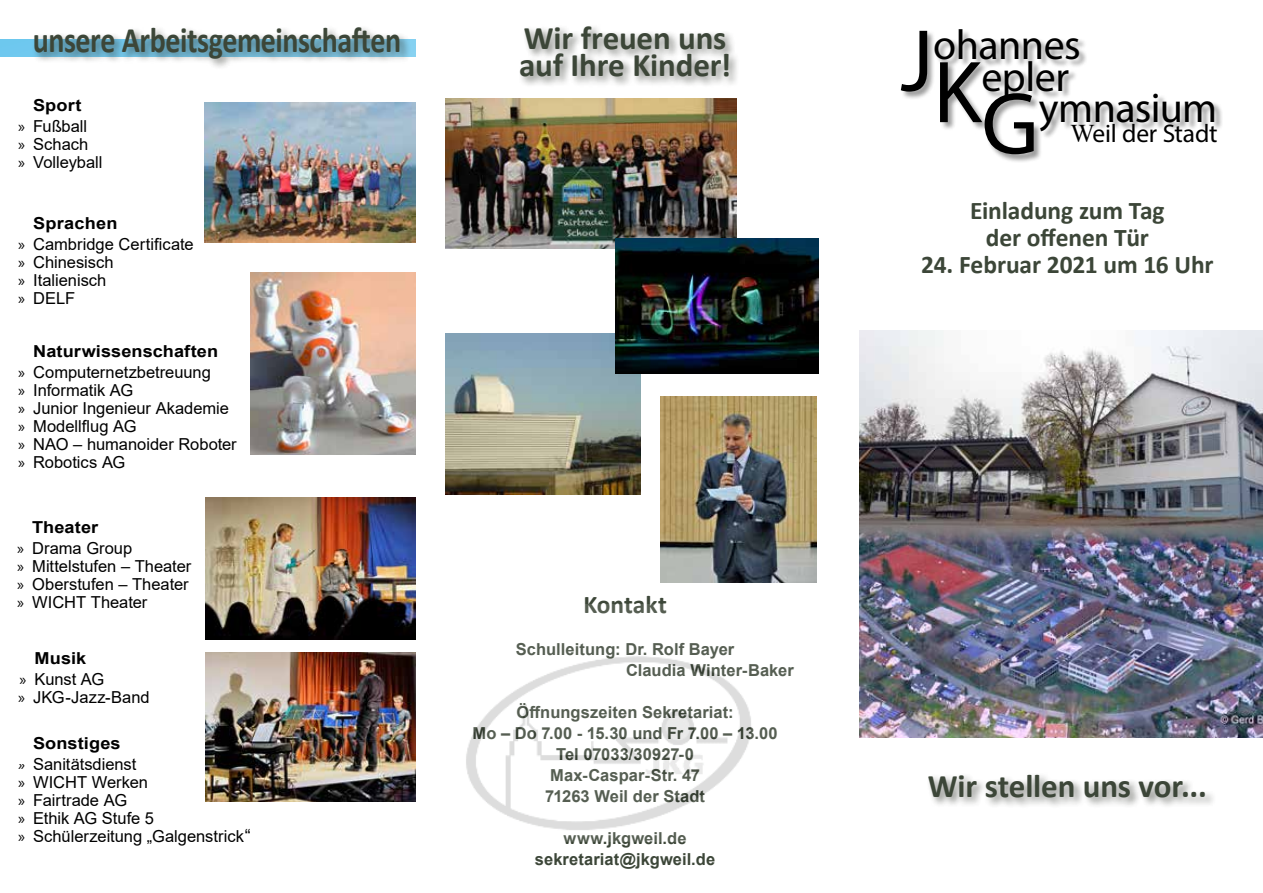
<style>
.page{position:relative;width:1263px;height:893px;background:#fff}
.page>*{position:absolute;margin:0;border:0;box-sizing:border-box;transform-origin:0 0}
.t1{font:42px "Myriad Pro";letter-spacing:-.015em;color:#000}
.t2{font:700 36px "Calibri";letter-spacing:-.015em;color:#3c4638;scale:.83 1}
.t3{font:700 33px/27px "Calibri";letter-spacing:-.005em;color:#3c4638}
.t4{font:700 25.5px/27px "Calibri";letter-spacing:-.005em;color:#3c4638;text-align:center}
.t5{font:25.5px "Myriad Pro";letter-spacing:-.01em;color:#000}
.t6{font:16.5px/18px "Arial";color:#000}
.t7{font:700 16.5px/21px "Arial";letter-spacing:.005em;color:#3c4638;text-align:center}
.s1{font-family:"Myriad Pro"}
.s2{font-weight:700}
.s3{font-size:18px}
.s4{font-size:88.8px}
.s5{font-family:"Times New Roman"}
</style>
<div class="page">
<div style="left:518px;top:24px;width:222px;height:64px;background:#3c3f38;opacity:.61"></div>
<div style="left:901px;top:30px;width:322px;height:133px;background:#000;opacity:.39"></div>
<div style="left:926px;top:772px;width:290px;height:37px;background:#3c3f38;opacity:.61"></div>
<img style="left:445px;top:334px;width:196px;height:161px">
<img style="left:466px;top:656px;width:285px;height:174px">
<img style="left:251px;top:272px;width:165px;height:183px">
<img style="left:204px;top:103px;width:212px;height:139px">
<img style="left:660px;top:396px;width:157px;height:186px">
<img style="left:445px;top:99px;width:292px;height:150px">
<img style="left:859px;top:331px;width:404px;height:189px">
<img style="left:859px;top:520px;width:404px;height:217px">
<img style="left:205px;top:652px;width:211px;height:150px">
<img style="left:205px;top:497px;width:211px;height:142px">
<svg style="left:0;top:39px;width:416px;height:18px"></svg>
<div style="left:32px;top:25px;width:379px;height:45px;background:#3c3f38;opacity:.61"></div>
<img style="left:616px;top:239px;width:202px;height:134px">
<h2 class="t2" style="left:33px;top:15px;width:445px">unsere Arbeitsgemeinschaften</h2>
<p class="t6" style="left:18px;top:94px;width:70px;line-height:21px"><span class="s1">»</span> <span class="s2">Sport </span><span class="s1">»</span> Fußball</p>
<p class="t6" style="left:18px;top:135px;width:86px"><span class="s1">»</span> Schach<br><span class="s1">»</span> Volleyball</p>
<p class="t6" style="left:18px;top:212px;width:177px;line-height:21px"><span class="s1">»</span> <span class="s2">Sprachen<br></span><span class="s1">»</span> Cambridge Certificate</p>
<p class="t6" style="left:18px;top:253px;width:97px"><span class="s1">»</span> Chinesisch <span class="s1">»</span> Italienisch <span class="s1">»</span> DELF</p>
<p class="t6" style="left:18px;top:340px;width:202px;line-height:21px"><span class="s1">»</span> <span class="s2">Naturwissenschaften </span><span class="s1">»</span> Computernetzbetreuung</p>
<p class="t6" style="left:18px;top:381px;width:220px"><span class="s1">»</span> Informatik AG<br><span class="s1">»</span> Junior Ingenieur Akademie <span class="s1">»</span> Modellflug AG<br><span class="s1">»</span> NAO – humanoider Roboter <span class="s1">»</span> Robotics AG</p>
<p class="t6" style="left:17px;top:517px;width:116px;line-height:21px"><span class="s1">»</span> <span class="s2">Theater<br></span><span class="s1">»</span> Drama Group</p>
<p class="t6" style="left:17px;top:557px;width:176px"><span class="s1">»</span> Mittelstufen – Theater <span class="s1">»</span> Oberstufen – Theater <span class="s1">»</span> WICHT Theater</p>
<p class="t6" style="left:20px;top:648px;width:86px;line-height:21px"><span class="s1">»</span> <span class="s2">Musik<br></span><span class="s1">»</span> Kunst AG</p>
<p class="t6" style="left:18px;top:688px;width:133px"><span class="s1">»</span> JKG-Jazz-Band</p>
<p class="t6" style="left:18px;top:732px;width:120px;line-height:21px"><span class="s1">»</span> <span class="s2">Sonstiges<br></span><span class="s1">»</span> Sanitätsdienst</p>
<p class="t6" style="left:18px;top:773px;width:234px"><span class="s1">»</span> WICHT Werken<br><span class="s1">»</span> Fairtrade AG<br><span class="s1">»</span> Ethik AG Stufe 5<br><span class="s1">»</span> Schülerzeitung „Galgenstrick<span class="s3">“</span></p>
<h3 class="t3" style="left:519px;top:24px;width:214px">Wir freuen uns auf Ihre Kinder!</h3>
<h3 class="t4" style="left:583px;top:591px;width:85px">Kontakt</h3>
<p class="t7" style="left:626px;top:639px;width:169px;text-align:left;text-indent:-110px">Schulleitung: Dr. Rolf Bayer<br>Claudia Winter-Baker</p>
<p class="t7" style="left:472px;top:702px;width:307px">Öffnungszeiten Sekretariat:<br>Mo – Do 7.00 - 15.30 und Fr 7.00 – 13.00<br>Tel 07033/30927-0<br>Max-Caspar-Str. 47<br>71263 Weil der Stadt</p>
<p class="t7" style="left:535px;top:828px;width:182px">www.jkgweil.de sekretariat@jkgweil.de</p>
<h1 class="t1" style="left:900px;top:19px;width:182px"><span class="s4">J</span>ohannes</h1>
<h1 class="t1" style="left:933px;top:51px;width:137px"><span class="s4">K</span>epler</h1>
<h1 class="t1" style="left:981px;top:82px;width:237px"><span class="s4">G</span>ymnasium</h1>
<h3 class="t5" style="left:1070px;top:118px;width:149px"><span class="s5">W</span>eil der Stadt</h3>
<h3 class="t4" style="left:970px;top:196px;width:196px">Einladung zum Tag der offenen Tür</h3>
<h3 class="t4" style="left:921px;top:250px;width:294px">24. Februar 2021 um 16 Uhr</h3>
<h3 class="t3" style="left:928px;top:772px;width:281px">Wir stellen uns vor...</h3>
</div>
